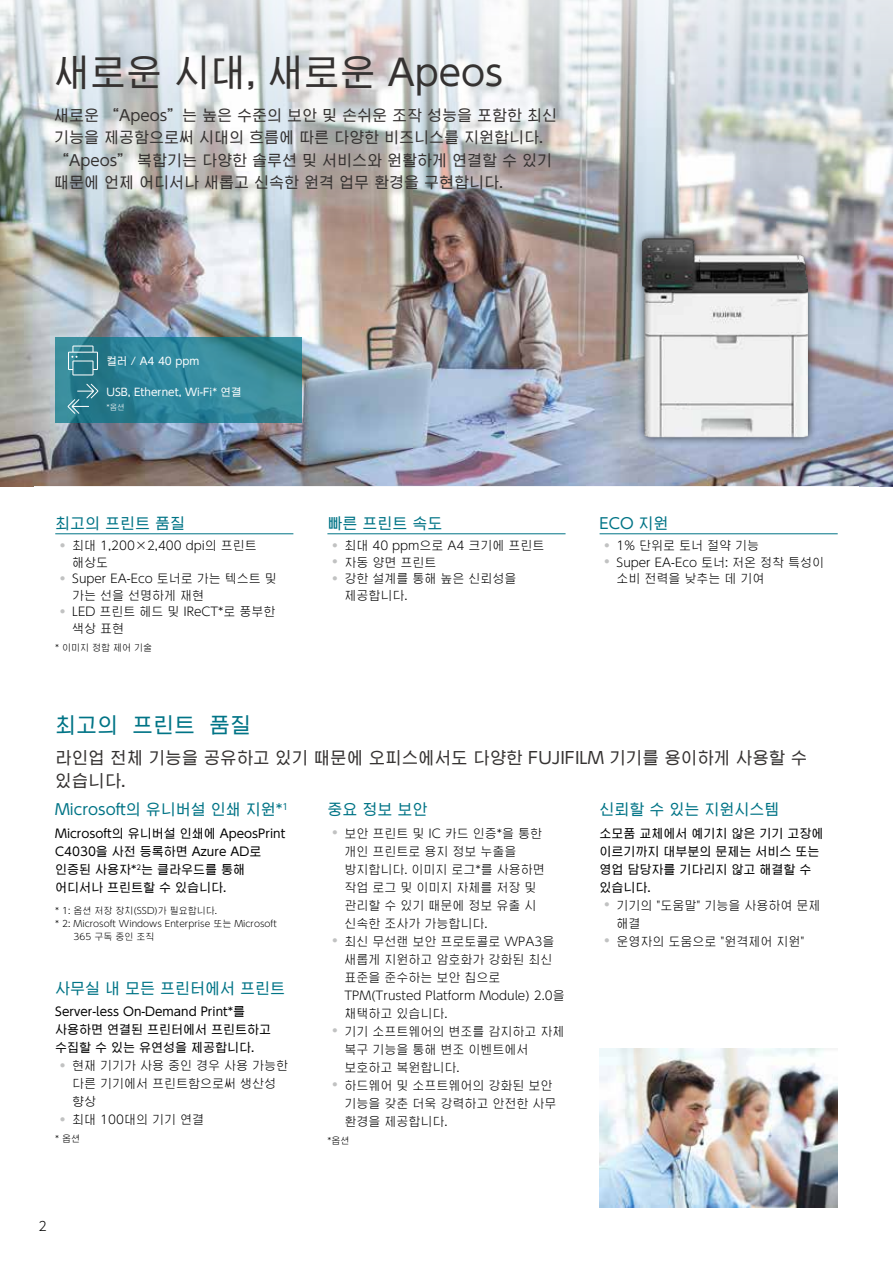
<style>
.page{position:relative;width:893px;height:1263px;background:#fff}
.page>*{position:absolute;margin:0;border:0;box-sizing:border-box;transform-origin:0 0}
.t1{font:36px "UD Shin Go Hang Koc";color:#353231}
.t2{font:21px "UD Shin Go Hang Koc";color:#007486}
.t3{font:16.5px/22.5px "UD Shin Go Hang Koc";color:#353231}
.t4{font:15px/22.5px "UD Shin Go Hang Koc";color:#353231}
.t5{font:15px "UD Shin Go Hang Koc";color:#007486}
.t6{font:300 12.75px "UD Shin Go Hang Koc";color:#000}
.t7{font:300 12px/18px "UD Shin Go Hang Koc";color:#000}
.t8{font:12px/18px "UD Shin Go Hang Koc";color:#000}
.t9{font:10.5px "UD Shin Go Hang Koc";color:#fff}
.t10{font:300 9px "UD Shin Go Hang Koc";color:#000}
.t11{font:300 7.5px "UD Shin Go Hang Koc";color:#fff}
.s1{font-size:15px;color:#c1c2c2}
</style>
<div class="page">
<img style="left:0;top:0;width:893px;height:486px">
<hr style="left:55px;top:533px;width:238px;height:1px;background:#007486">
<hr style="left:600px;top:533px;width:238px;height:1px;background:#007486">
<hr style="left:327px;top:533px;width:239px;height:1px;background:#007486">
<img style="left:600px;top:1049px;width:238px;height:159px">
<div style="left:632px;top:228px;width:185px;height:218px;background:#000;opacity:.75"></div>
<img style="left:642px;top:237px;width:166px;height:201px">
<svg style="left:55px;top:337px;width:247px;height:85px"></svg>
<svg style="left:68px;top:384px;width:30px;height:30px"></svg>
<svg style="left:68px;top:345px;width:30px;height:30px"></svg>
<h1 class="t1" style="left:54px;top:47px;width:450px">새로운 시대, 새로운 Apeos</h1>
<p class="t4" style="left:54px;top:104px;width:505px">새로운 “Apeos”는 높은 수준의 보안 및 손쉬운 조작 성능을 포함한 최신 기능을 제공함으로써 시대의 흐름에 따른 다양한 비즈니스를 지원합니다. “Apeos” 복합기는 다양한 솔루션 및 서비스와 원활하게 연결할 수 있기 때문에 언제 어디서나 새롭고 신속한 원격 업무 환경을 구현합니다.</p>
<p class="t9" style="left:106px;top:354px;width:94px">컬러 / A4 40 ppm</p>
<p class="t9" style="left:106px;top:385px;width:137px">USB, Ethernet, Wi-Fi* 연결</p>
<p class="t11" style="left:106px;top:402px;width:20px">*옵션</p>
<p class="t5" style="left:55px;top:513px;width:131px">최고의 프린트 품질</p>
<p class="t7" style="left:72px;top:537px;width:186px;line-height:16.5px;text-indent:-17px"><span class="s1">•</span> 최대 1,200×2,400 dpi의 프린트 해상도</p>
<p class="t7" style="left:72px;top:570px;width:206px;line-height:16.5px;text-indent:-17px"><span class="s1">•</span> Super EA-Eco 토너로 가는 텍스트 및 가는 선을 선명하게 재현</p>
<p class="t7" style="left:72px;top:603px;width:205px;line-height:16.5px;text-indent:-17px"><span class="s1">•</span> LED 프린트 헤드 및 IReCT*로 풍부한 색상 표현</p>
<p class="t10" style="left:55px;top:641px;width:98px">* 이미지 정합 제어 기술</p>
<p class="t5" style="left:327px;top:513px;width:116px">빠른 프린트 속도</p>
<p class="t7" style="left:327px;top:536px;width:219px"><span class="s1">•</span> 최대 40 ppm으로 A4 크기에 프린트</p>
<p class="t7" style="left:327px;top:553px;width:110px"><span class="s1">•</span> 자동 양면 프린트</p>
<p class="t7" style="left:344px;top:570px;width:173px;line-height:16.5px;text-indent:-17px"><span class="s1">•</span> 강한 설계를 통해 높은 신뢰성을 제공합니다.</p>
<p class="t5" style="left:600px;top:513px;width:71px">ECO 지원</p>
<p class="t7" style="left:600px;top:536px;width:161px"><span class="s1">•</span> 1% 단위로 토너 절약 기능</p>
<p class="t7" style="left:617px;top:554px;width:209px;line-height:16.5px;text-indent:-17px"><span class="s1">•</span> Super EA-Eco 토너: 저온 정착 특성이 소비 전력을 낮추는 데 기여</p>
<h2 class="t2" style="left:55px;top:711px;width:197px">최고의 프린트 품질</h2>
<h3 class="t3" style="left:55px;top:746px;width:754px">라인업 전체 기능을 공유하고 있기 때문에 오피스에서도 다양한 FUJIFILM 기기를 용이하게 사용할 수 있습니다.</h3>
<p class="t5" style="left:55px;top:799px;width:235px">Microsoft의 유니버설 인쇄 지원*<sup>1</sup></p>
<p class="t8" style="left:55px;top:824px;width:232px">Microsoft의 유니버설 인쇄에 ApeosPrint<br>C4030을 사전 등록하면 Azure AD로 인증된 사용자*<sup>2</sup>는 클라우드를 통해 어디서나 프린트할 수 있습니다.</p>
<p class="t10" style="left:55px;top:904px;width:163px">* 1: 옵션 저장 장치(SSD)가 필요합니다.</p>
<p class="t10" style="left:55px;top:917px;width:223px">* 2: Microsoft Windows Enterprise 또는 Microsoft</p>
<p class="t10" style="left:74px;top:930px;width:82px">365 구독 중인 조직</p>
<p class="t5" style="left:55px;top:978px;width:231px">사무실 내 모든 프린터에서 프린트</p>
<p class="t8" style="left:55px;top:1002px;width:217px">Server-less On-Demand Print*를 사용하면 연결된 프린터에서 프린트하고 수집할 수 있는 유연성을 제공합니다.</p>
<p class="t7" style="left:72px;top:1056px;width:217px;text-indent:-17px"><span class="s1">•</span> 현재 기기가 사용 중인 경우 사용 가능한 다른 기기에서 프린트함으로써 생산성 향상</p>
<p class="t7" style="left:55px;top:1110px;width:150px"><span class="s1">•</span> 최대 100대의 기기 연결</p>
<p class="t10" style="left:55px;top:1133px;width:26px">* 옵션</p>
<p class="t5" style="left:327px;top:799px;width:101px">중요 정보 보안</p>
<p class="t7" style="left:344px;top:824px;width:202px;text-indent:-17px"><span class="s1">•</span> 보안 프린트 및 IC 카드 인증*을 통한 개인 프린트로 용지 정보 누출을 방지합니다. 이미지 로그*를 사용하면 작업 로그 및 이미지 자체를 저장 및 관리할 수 있기 때문에 정보 유출 시 신속한 조사가 가능합니다.</p>
<p class="t7" style="left:344px;top:932px;width:222px;text-indent:-17px"><span class="s1">•</span> 최신 무선랜 보안 프로토콜로 WPA3을 새롭게 지원하고 암호화가 강화된 최신 표준을 준수하는 보안 칩으로<br>TPM(Trusted Platform Module) 2.0을 채택하고 있습니다.</p>
<p class="t7" style="left:344px;top:1022px;width:221px;text-indent:-17px"><span class="s1">•</span> 기기 소프트웨어의 변조를 감지하고 자체 복구 기능을 통해 변조 이벤트에서 보호하고 복원합니다.</p>
<p class="t7" style="left:344px;top:1076px;width:213px;text-indent:-17px"><span class="s1">•</span> 하드웨어 및 소프트웨어의 강화된 보안 기능을 갖춘 더욱 강력하고 안전한 사무 환경을 제공합니다.</p>
<p class="t10" style="left:327px;top:1134px;width:23px">*옵션</p>
<p class="t5" style="left:600px;top:799px;width:181px">신뢰할 수 있는 지원시스템</p>
<p class="t8" style="left:600px;top:824px;width:225px">소모품 교체에서 예기치 않은 기기 고장에 이르기까지 대부분의 문제는 서비스 또는 영업 담당자를 기다리지 않고 해결할 수 있습니다.</p>
<p class="t7" style="left:617px;top:896px;width:205px;text-indent:-17px"><span class="s1">•</span> 기기의 "도움말" 기능을 사용하여 문제 해결</p>
<p class="t7" style="left:600px;top:932px;width:206px"><span class="s1">•</span> 운영자의 도움으로 "원격제어 지원"</p>
<p class="t6" style="left:38px;top:1217px;width:10px">2</p>
</div>
